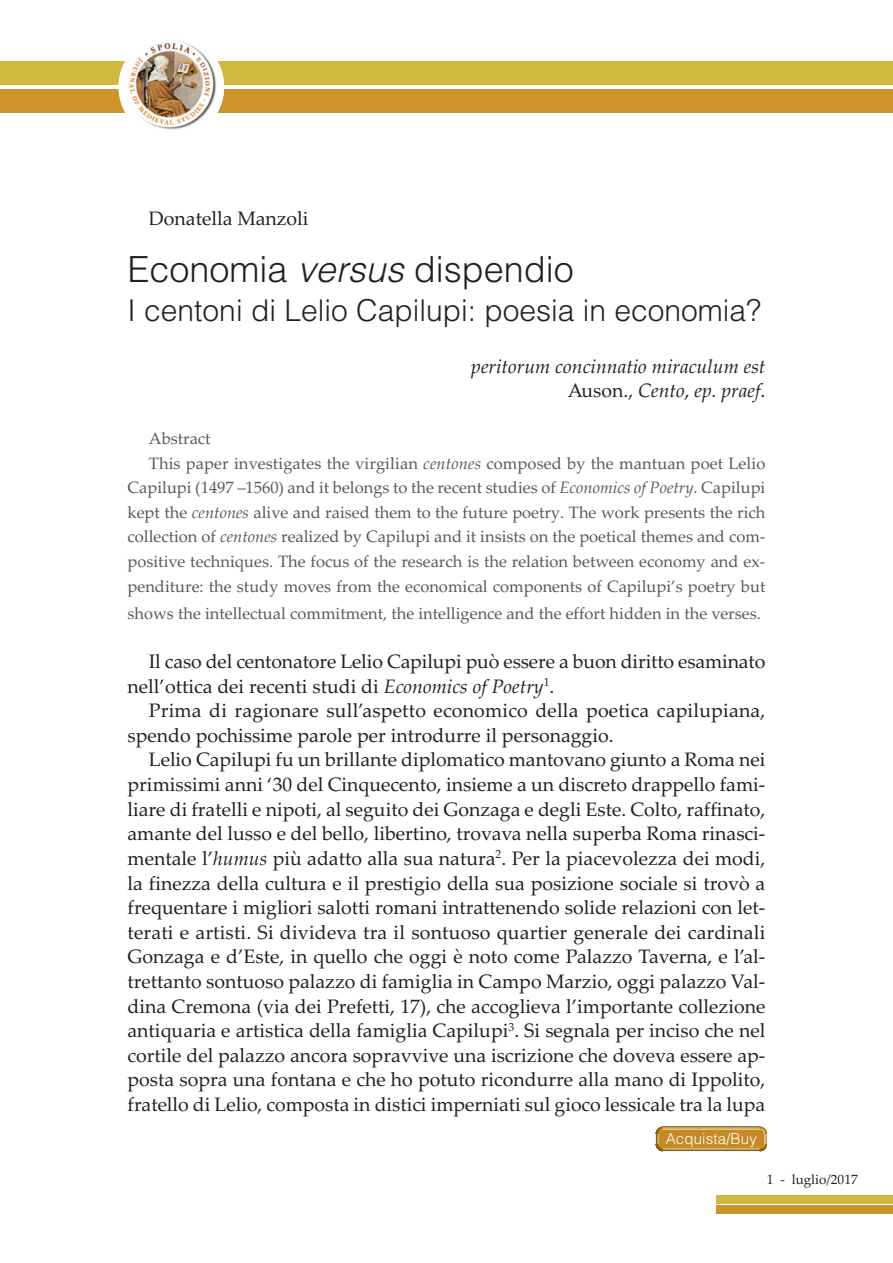
<style>
.page{position:relative;width:893px;height:1263px;background:#fff}
.page>*{position:absolute;margin:0;border:0;box-sizing:border-box;transform-origin:0 0}
.t1{font:300 36px "Helvetica";color:#231f20}
.t2{font:300 30px "Helvetica";color:#231f20}
.t3{font:19.5px/24.6px "Palatino Linotype";color:#231f20}
.t4{font:italic 19.5px/24.6px "Palatino Linotype";color:#231f20;text-align:right}
.t5{font:16.5px "Palatino Linotype";color:#57585a}
.t6{font:300 15px "Helvetica";letter-spacing:.01em;color:#fff}
.t7{font:13.5px "Palatino Linotype";color:#231f20}
.s1{font-style:italic}
.s2{font-style:normal}
</style>
<div class="page">
<div style="left:716px;top:1195px;width:177px;height:8px;background:#cfb93f"></div>
<div style="left:716px;top:1205px;width:177px;height:9px;background:#cc942a"></div>
<div style="left:0;top:61px;width:893px;height:23px;background:#cfb93f"></div>
<div style="left:0;top:90px;width:893px;height:23px;background:#cc942a"></div>
<img style="left:119px;top:41px;width:105px;height:89px">
<svg style="left:656px;top:1127px;width:111px;height:24px;background:#c28f35"></svg>
<p class="t3" style="left:149px;top:206px;width:161px">Donatella Manzoli</p>
<h1 class="t1" style="left:128px;top:247px;width:448px">Economia <span class="s1">versus</span>dispendio</h1>
<h2 class="t2" style="left:128px;top:291px;width:635px">I centoni di Lelio Capilupi: poesia in economia?</h2>
<p class="t4" style="left:471px;top:354px;width:296px">peritorum concinnatio miraculum est<br><span class="s2">Auson.,</span> Cento<span class="s2">,</span> ep. praef<span class="s2">.</span></p>
<p class="t5" style="left:149px;top:429px;width:63px">Abstract</p>
<p class="t5" style="left:149px;top:453px;width:618px">This paper investigates the virgilian <span class="s1">centones</span> composed by the mantuan poet Lelio</p>
<p class="t5" style="left:128px;top:478px;width:639px">Capilupi (1497 –1560) and it belongs to the recent studies of <span class="s1">Economics of Poetry</span>. Capilupi</p>
<p class="t5" style="left:128px;top:502px;width:639px">kept the <span class="s1">centones</span> alive and raised them to the future poetry. The work presents the rich</p>
<p class="t5" style="left:128px;top:527px;width:639px">collection of <span class="s1">centones</span> realized by Capilupi and it insists on the poetical themes and com-</p>
<p class="t5" style="left:128px;top:552px;width:639px">positive techniques. The focus of the research is the relation between economy and ex-</p>
<p class="t5" style="left:128px;top:576px;width:639px">penditure: the study moves from the economical components of Capilupi’s poetry but</p>
<p class="t5" style="left:128px;top:603px;width:635px">shows the intellectual commitment, the intelligence and the effort hidden in the verses.</p>
<p class="t3" style="left:128px;top:649px;width:639px;text-indent:21px">Il caso del centonatore Lelio Capilupi può essere a buon diritto esaminato nell’ottica dei recenti studi di <span class="s1">Economics of Poetry</span><sup>1</sup>.</p>
<p class="t3" style="left:128px;top:698px;width:639px;text-indent:21px">Prima di ragionare sull’aspetto economico della poetica capilupiana, spendo pochissime parole per introdurre il personaggio.</p>
<p class="t3" style="left:128px;top:747px;width:639px;text-align:justify;text-indent:21px">Lelio Capilupi fu un brillante diplomatico mantovano giunto a Roma nei primissimi anni ‘30 del Cinquecento, insieme a un discreto drappello fami&shy;liare di fratelli e nipoti, al seguito dei Gonzaga e degli Este. Colto, raffinato, amante del lusso e del bello, libertino, trovava nella superba Roma rinasci&shy;mentale l’<span class="s1">humus</span> più adatto alla sua natura<sup>2</sup>. Per la piacevolezza dei modi, la finezza della cultura e il prestigio della sua posizione sociale si trovò a frequentare i migliori salotti romani intrattenendo solide relazioni con let&shy;terati e artisti. Si divideva tra il sontuoso quartier generale dei cardinali Gonzaga e d’Este, in quello che oggi è noto come Palazzo Taverna, e l’al&shy;trettanto sontuoso palazzo di famiglia in Campo Marzio, oggi palazzo Val&shy;dina Cremona (via dei Prefetti, 17), che accoglieva l’importante collezione antiquaria e artistica della famiglia Capilupi<sup>3</sup>. Si segnala per inciso che nel cortile del palazzo ancora sopravvive una iscrizione che doveva essere ap&shy;posta sopra una fontana e che ho potuto ricondurre alla mano di Ippolito, fratello di Lelio, composta in distici imperniati sul gioco lessicale tra la lupa</p>
<p class="t6" style="left:666px;top:1129px;width:93px">Acquista/Buy</p>
<p class="t7" style="left:767px;top:1171px;width:92px">1 - luglio/2017</p>
</div>
